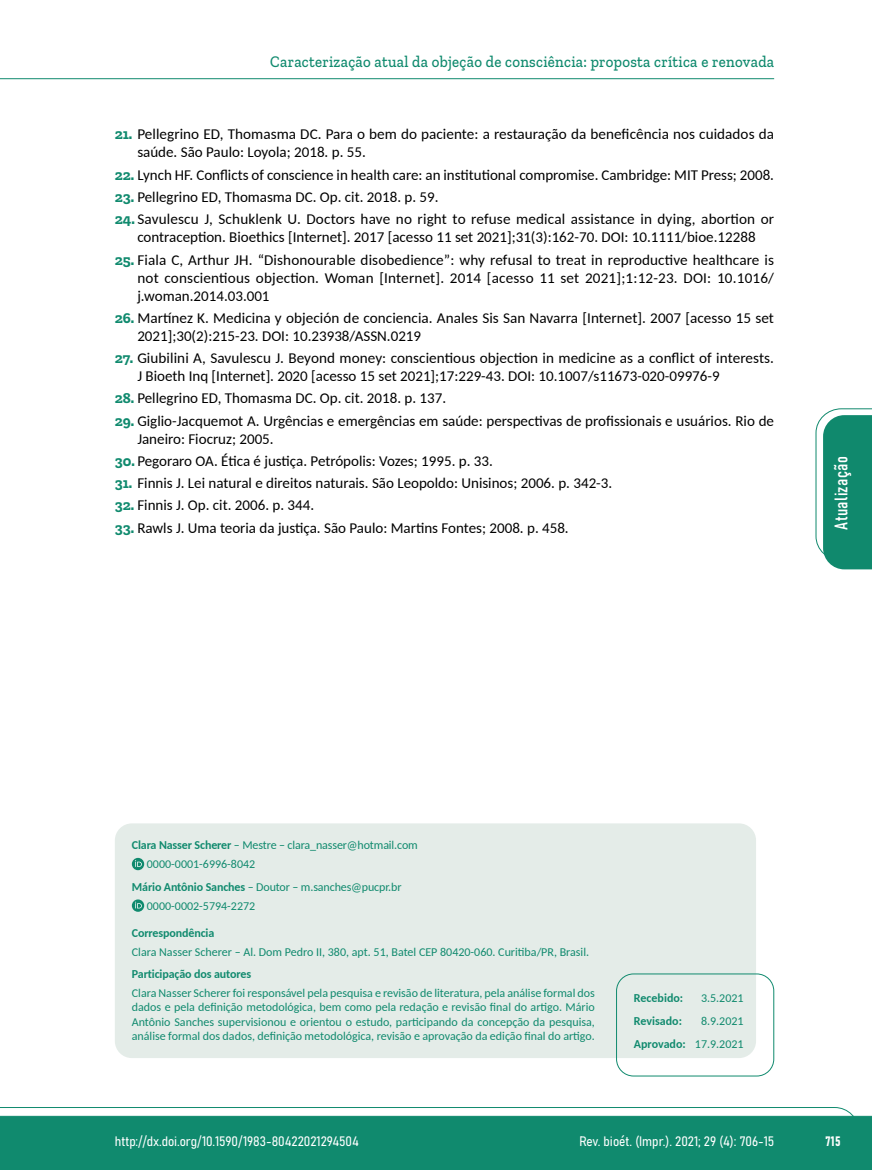
<style>
.page{position:relative;width:872px;height:1170px;background:#fff}
.page>*{position:absolute;margin:0;border:0;box-sizing:border-box;transform-origin:0 0}
.t1{font:18px "Bahnschrift";letter-spacing:.02em;color:#fff}
.t2{font:500 16.5px "Zilla Slab";letter-spacing:.02em;color:#108a6e;scale:.9 1}
.t3{font:15px/18px "Carlito";color:#000}
.t4{font:13.5px "Bahnschrift";color:#fff}
.t5{font:12px/14.4px "Carlito";color:#108a6e}
.t6{font:700 12px "Carlito";letter-spacing:-.01em;color:#108a6e}
.s1{font-family:"Zilla Slab";font-weight:700;color:#108a6e}
.s2{font-weight:700}
</style>
<div class="page">
<svg style="left:0;top:1107px;width:859px;height:62px;background:#2e9880"></svg>
<hr style="left:0;top:78px;width:774px;height:1px;background:#108a6e">
<svg style="left:815px;top:408px;width:57px;height:161px"></svg>
<div style="left:115px;top:823px;width:641px;height:234px;background:#e4ece8;border-radius:17px"></div>
<svg style="left:132px;top:857px;width:12px;height:13px"></svg>
<svg style="left:135px;top:860px;width:7px;height:6px"></svg>
<svg style="left:132px;top:899px;width:12px;height:12px"></svg>
<svg style="left:135px;top:901px;width:7px;height:7px"></svg>
<div style="left:616px;top:973px;width:158px;height:103px;border:1px solid #108a6e;border-radius:17px"></div>
<p class="t2" style="left:270px;top:53px;width:561px">Caracterização atual da objeção de consciência: proposta crítica e renovada</p>
<p class="t3" style="left:137px;top:125px;width:638px;text-indent:-22px"><span class="s1">21.</span> Pellegrino ED, Thomasma DC. Para o bem do paciente: a restauração da beneficência nos cuidados da saúde. São Paulo: Loyola; 2018. p. 55.</p>
<p class="t3" style="left:115px;top:165px;width:660px"><span class="s1">22.</span> Lynch HF. Conflicts of conscience in health care: an institutional compromise. Cambridge: MIT Press; 2008.</p>
<p class="t3" style="left:115px;top:187px;width:325px"><span class="s1">23.</span> Pellegrino ED, Thomasma DC. Op. cit. 2018. p. 59.</p>
<p class="t3" style="left:115px;top:209px;width:661px;text-align:center"><span class="s1">24.</span> Savulescu J, Schuklenk U. Doctors have no right to refuse medical assistance in dying, abortion or contraception. Bioethics [Internet]. 2017 [acesso 11 set 2021];31(3):162-70. DOI: 10.1111/bioe.12288</p>
<p class="t3" style="left:137px;top:250px;width:638px;text-align:justify;text-indent:-22px"><span class="s1">25.</span> Fiala C, Arthur JH. “Dishonourable disobedience”: why refusal to treat in reproductive healthcare is not conscientious objection. Woman [Internet]. 2014 [acesso 11 set 2021];1:12-23. DOI: 10.1016/ j.woman.2014.03.001</p>
<p class="t3" style="left:137px;top:308px;width:638px;text-indent:-22px"><span class="s1">26.</span> Martínez K. Medicina y objeción de conciencia. Anales Sis San Navarra [Internet]. 2007 [acesso 15 set<br>2021];30(2):215-23. DOI: 10.23938/ASSN.0219</p>
<p class="t3" style="left:137px;top:348px;width:638px;text-indent:-22px"><span class="s1">27.</span> Giubilini A, Savulescu J. Beyond money: conscientious objection in medicine as a conflict of interests.<br>J Bioeth Inq [Internet]. 2020 [acesso 15 set 2021];17:229-43. DOI: 10.1007/s11673-020-09976-9</p>
<p class="t3" style="left:115px;top:388px;width:333px"><span class="s1">28.</span> Pellegrino ED, Thomasma DC. Op. cit. 2018. p. 137.</p>
<p class="t3" style="left:137px;top:411px;width:638px;text-indent:-22px"><span class="s1">29.</span> Giglio-Jacquemot A. Urgências e emergências em saúde: perspectivas de profissionais e usuários. Rio de<br>Janeiro: Fiocruz; 2005.</p>
<p class="t3" style="left:115px;top:451px;width:379px"><span class="s1">30.</span> Pegoraro OA. Ética é justiça. Petrópolis: Vozes; 1995. p. 33.</p>
<p class="t3" style="left:115px;top:473px;width:499px"><span class="s1">31.</span> Finnis J. Lei natural e direitos naturais. São Leopoldo: Unisinos; 2006. p. 342-3.</p>
<p class="t3" style="left:115px;top:495px;width:201px"><span class="s1">32.</span> Finnis J. Op. cit. 2006. p. 344.</p>
<p class="t3" style="left:115px;top:518px;width:455px"><span class="s1">33.</span> Rawls J. Uma teoria da justiça. São Paulo: Martins Fontes; 2008. p. 458.</p>
<p class="t1" style="left:827px;top:529px;width:75px;rotate:-90deg">Atualização</p>
<p class="t5" style="left:147px;top:835px;width:272px;line-height:18.6px;text-indent:-15px"><span class="s2">Clara Nasser Scherer</span> – Mestre – clara_nasser@hotmail.com<br>0000-0001-6996-8042</p>
<p class="t5" style="left:147px;top:877px;width:256px;line-height:18.6px;text-indent:-15px"><span class="s2">Mário Antônio Sanches</span> – Doutor – m.sanches@pucpr.br<br>0000-0002-5794-2272</p>
<p class="t6" style="left:132px;top:924px;width:84px">Correspondência</p>
<p class="t5" style="left:132px;top:943px;width:459px">Clara Nasser Scherer – Al. Dom Pedro II, 380, apt. 51, Batel CEP 80420-060. Curitiba/PR, Brasil.</p>
<p class="t6" style="left:132px;top:966px;width:121px">Participação dos autores</p>
<p class="t5" style="left:132px;top:985px;width:464px;text-align:justify">Clara Nasser Scherer foi responsável pela pesquisa e revisão de literatura, pela análise formal dos dados e pela definição metodológica, bem como pela redação e revisão final do artigo. Mário Antônio Sanches supervisionou e orientou o estudo, participando da concepção da pesquisa, análise formal dos dados, definição metodológica, revisão e aprovação da edição final do artigo.</p>
<p class="t6" style="left:634px;top:989px;width:51px">Recebido:</p>
<p class="t5" style="left:701px;top:990px;width:44px">3.5.2021</p>
<p class="t6" style="left:634px;top:1012px;width:50px">Revisado:</p>
<p class="t5" style="left:634px;top:1008px;width:111px;line-height:23px;text-align:right">8.9.2021<br><span class="s2">Aprovado:</span> 17.9.2021</p>
<p class="t4" style="left:115px;top:1131px;width:245px">http://dx.doi.org/10.1590/1983-80422021294504</p>
<p class="t4" style="left:579px;top:1131px;width:196px">Rev. bioét. (Impr.). 2021; 29 (4): 706-15</p>
<p class="t4" style="left:825px;top:1130px;width:17px">715</p>
</div>
